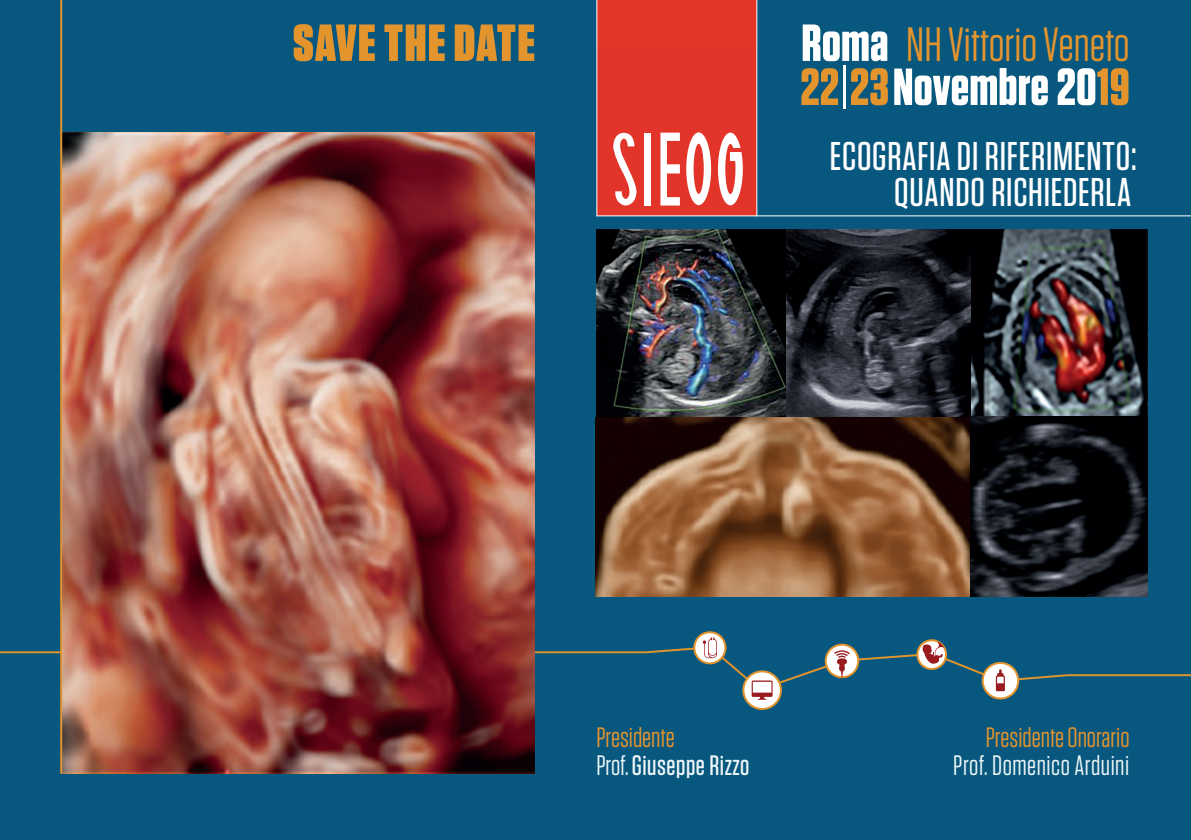
<style>
.page{position:relative;width:1191px;height:840px;background:#fff}
.page>*{position:absolute;margin:0;border:0;box-sizing:border-box;transform-origin:0 0}
.t1{font:700 52px "Tungsten";letter-spacing:.01em;color:#fff}
.t2{font:900 52px "Tungsten";letter-spacing:.04em;color:#e4942d}
.t3{font:48px "Tungsten";color:#e4942d}
.t4{font:500 40px/36px "Tungsten";letter-spacing:.02em;color:#fff;text-align:right}
.t5{font:500 28px/28px "Tungsten";letter-spacing:.02em;color:#edf7f9}
.t6{font:28px "Tungsten";letter-spacing:.02em;color:#edf7f9}
.t7{font:28px "Tungsten";color:#e4942d}
.s1{font-weight:700;font-size:52px;color:#fff}
.s2{color:#e4942d}
.s3{font-weight:400}
.s4{font-weight:400;color:#e4942d}
</style>
<div class="page">
<div style="left:0;top:0;width:1191px;height:839px;background:#08577e"></div>
<svg style="left:596px;top:0;width:161px;height:216px;background:#e54e44"></svg>
<hr style="left:756px;top:215px;width:435px;height:1px;background:#fff">
<img style="left:596px;top:230px;width:551px;height:187px">
<svg style="left:0;top:645px;width:1191px;height:46px"></svg>
<svg style="left:742px;top:670px;width:40px;height:39px"></svg>
<svg style="left:751px;top:680px;width:21px;height:19px"></svg>
<svg style="left:693px;top:631px;width:33px;height:33px"></svg>
<svg style="left:703px;top:637px;width:14px;height:20px"></svg>
<svg style="left:981px;top:661px;width:38px;height:38px"></svg>
<svg style="left:995px;top:675px;width:10px;height:15px"></svg>
<svg style="left:997px;top:669px;width:6px;height:14px"></svg>
<svg style="left:824px;top:643px;width:35px;height:34px"></svg>
<svg style="left:834px;top:650px;width:16px;height:28px"></svg>
<svg style="left:916px;top:639px;width:31px;height:30px"></svg>
<svg style="left:922px;top:641px;width:22px;height:22px"></svg>
<img style="left:62px;top:132px;width:472px;height:641px">
<img style="left:596px;top:417px;width:374px;height:178px">
<img style="left:970px;top:417px;width:177px;height:179px">
<hr style="left:60px;top:0;width:2px;height:773px;background:#e4942d">
<h1 class="t2" style="left:293px;top:13px;width:243px">SAVETHE DATE</h1>
<p class="t3" style="left:801px;top:19px;width:330px"><span class="s1">Roma</span> NH Vittorio Veneto</p>
<h1 class="t1" style="left:800px;top:59px;width:331px"><span class="s2">22</span><span class="s3">|</span><span class="s2">23</span>Novembre 20<span class="s2">19</span></h1>
<p class="t4" style="left:829px;top:138px;width:308px">ECOGRAFIADI RIFERIMENTO:<br>QUANDO RICHIEDERLA</p>
<p class="t5" style="left:596px;top:723px;width:155px"><span class="s4">Presidente<br></span><span class="s3">Prof.</span> Giuseppe Rizzo</p>
<p class="t7" style="left:985px;top:722px;width:145px">Presidente Onorario</p>
<p class="t6" style="left:953px;top:750px;width:177px">Prof. Domenico Arduini</p>
</div>
